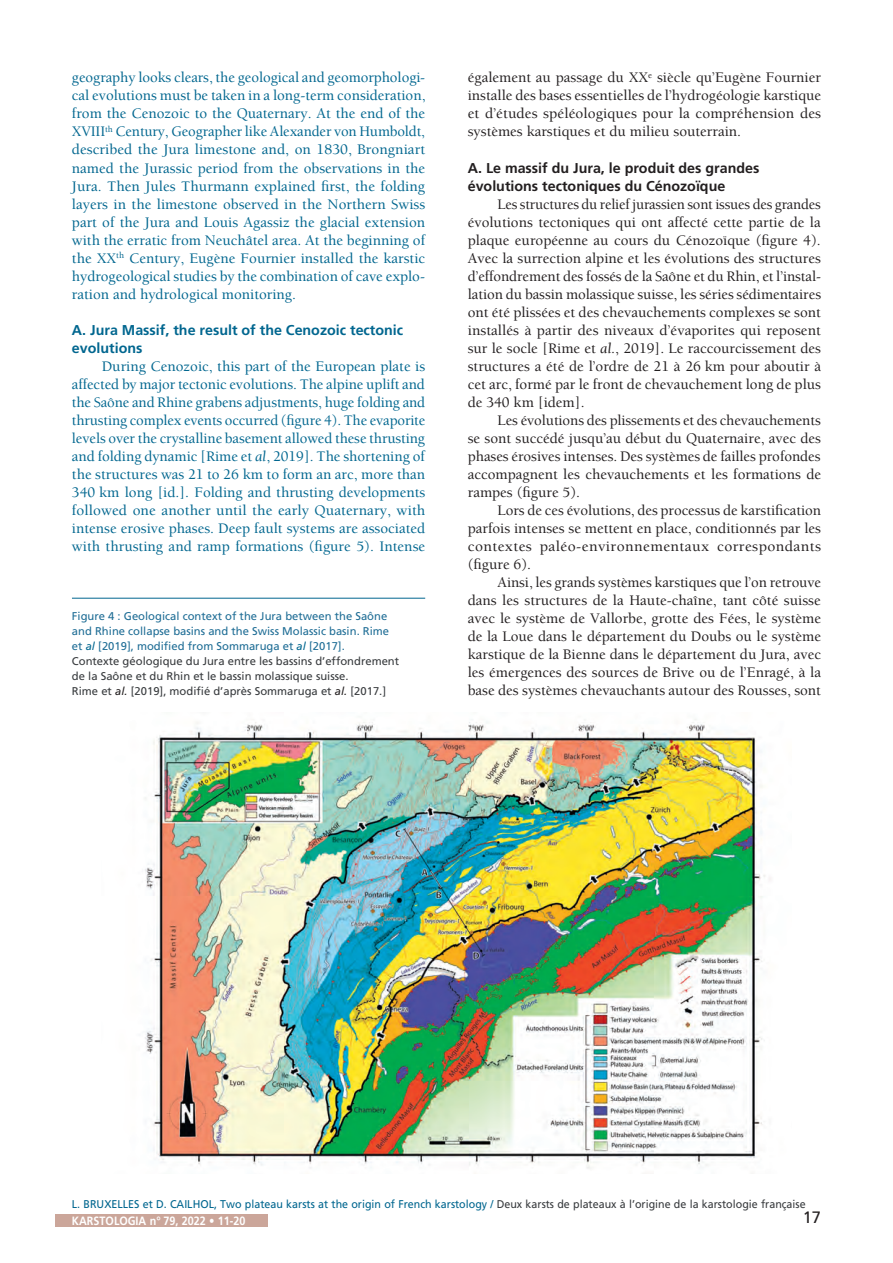
<style>
.page{position:relative;width:893px;height:1263px;background:#fff}
.page>*{position:absolute;margin:0;border:0;box-sizing:border-box;transform-origin:0 0}
.t1{font:16.5px "Frutiger";color:#231f20}
.t2{font:500 15px/18px "Berkeley";color:#231f20;text-align:justify}
.t3{font:500 15px/18px "Berkeley";color:#01668f;text-align:justify}
.t4{font:700 14.25px/18px "Frutiger";color:#231f20}
.t5{font:700 14.25px/18px "Frutiger";color:#01668f}
.t6{font:700 12px "Frutiger";color:#fff;scale:.9 1}
.t7{font:11.25px/15px "Frutiger";color:#393c3f}
.t8{font:11.25px "Frutiger";color:#01668f;scale:.95 1}
.s1{font-weight:400;font-style:italic}
.s2{color:#206e96}
.s3{font-style:italic;color:#01668f}
.s4{font-style:italic;color:#231f20}
.s5{color:#393c3f}
</style>
<div class="page">
<div style="left:55px;top:1214px;width:212px;height:12px;background:#cba69a"></div>
<img style="left:145px;top:719px;width:626px;height:450px">
<hr style="left:72px;top:597px;width:353px;height:1px;background:#01668f">
<p class="t3" style="left:72px;top:69px;width:355px">geography looks clears, the geological and geomorphologi&shy;cal evolutions must be taken in a long-term consideration, from the Cenozoic to the Quaternary. At the end of the XVIII<sup>th</sup> Century, Geographer like Alexander von Humboldt, described the Jura limestone and, on 1830, Brongniart named the Jurassic period from the observations in the Jura. Then Jules Thurmann explained first, the folding layers in the limestone observed in the Northern Swiss part of the Jura and Louis Agassiz the glacial extension with the erratic from Neuchâtel area. At the beginning of the XX<sup>th</sup> Century, Eugène Fournier installed the karstic hydrogeological studies by the combination of cave explo&shy;ration and hydrological monitoring.</p>
<p class="t5" style="left:72px;top:321px;width:332px">A. Jura Massif, the result of the Cenozoic tectonic evolutions</p>
<p class="t3" style="left:72px;top:357px;width:355px;text-indent:30px">During Cenozoic, this part of the European plate is affected by major tectonic evolutions. The alpine uplift and the Saône and Rhine grabens adjustments, huge folding and thrusting complex events occurred (figure 4). The evaporite levels over the crystalline basement allowed these thrusting and folding dynamic [Rime et <span class="s1">al</span>, 2019]. The shortening of the structures was 21 to 26 km to form an arc, more than 340 km long [id.]. Folding and thrusting developments followed one another until the early Quaternary, with intense erosive phases. Deep fault systems are associated with thrusting and ramp formations (figure 5). Intense</p>
<p class="t7" style="left:72px;top:608px;width:328px"><span class="s2">Figure 4 : Geological context of the Jura between the Saône and Rhine collapse basins and the Swiss Molassic basin. Rime et</span> <span class="s3">al</span> <span class="s2">[2019], modified from Sommaruga et</span> <span class="s3">al</span> <span class="s2">[2017].<br></span>Contexte géologique du Jura entre les bassins d’effondrement de la Saône et du Rhin et le bassin molassique suisse.<br>Rime et <span class="s4">al.</span> [2019], modifié d’après Sommaruga et <span class="s4">al.</span> [2017.]</p>
<p class="t2" style="left:467px;top:69px;width:355px">également au passage du XX<sup>e</sup> siècle qu’Eugène Fournier installe des bases essentielles de l’hydrogéologie karstique et d’études spéléologiques pour la compréhension des systèmes karstiques et du milieu souterrain.</p>
<p class="t4" style="left:467px;top:159px;width:293px">A. Le massif du Jura, le produit des grandes évolutions tectoniques du Cénozoïque</p>
<p class="t2" style="left:467px;top:195px;width:355px;text-indent:30px">Les structures du relief jurassien sont issues des grandes évolutions tectoniques qui ont affecté cette partie de la plaque européenne au cours du Cénozoïque (figure 4).<br>Avec la surrection alpine et les évolutions des structures d’effondrement des fossés de la Saône et du Rhin, et l’instal&shy;lation du bassin molassique suisse, les séries sédimentaires ont été plissées et des chevauchements complexes se sont installés à partir des niveaux d’évaporites qui reposent sur le socle [Rime et <span class="s1">al.</span>, 2019]. Le raccourcissement des structures a été de l’ordre de 21 à 26 km pour aboutir à cet arc, formé par le front de chevauchement long de plus de 340 km [idem].</p>
<p class="t2" style="left:467px;top:411px;width:354px;text-indent:30px">Les évolutions des plissements et des chevauchements se sont succédé jusqu’au début du Quaternaire, avec des phases érosives intenses. Des systèmes de failles profondes accompagnent les chevauchements et les formations de rampes (figure 5).</p>
<p class="t2" style="left:467px;top:501px;width:355px;text-indent:30px">Lors de ces évolutions, des processus de karstification parfois intenses se mettent en place, conditionnés par les contextes paléo-environnementaux correspondants (figure 6).</p>
<p class="t2" style="left:467px;top:573px;width:354px;text-indent:30px">Ainsi, les grands systèmes karstiques que l’on retrouve dans les structures de la Haute-chaîne, tant côté suisse avec le système de Vallorbe, grotte des Fées, le système de la Loue dans le département du Doubs ou le système karstique de la Bienne dans le département du Jura, avec les émergences des sources de Brive ou de l’Enragé, à la base des systèmes chevauchants autour des Rousses, sont</p>
<p class="t8" style="left:72px;top:1197px;width:773px">L. BRUXELLES et D. CAILHOL, Two plateau karsts at the origin of French karstology / <span class="s5">Deux karsts de plateaux à l’origine de la karstologie française</span></p>
<p class="t6" style="left:72px;top:1213px;width:194px">KARSTOLOGIA n° 79, 2022 • 11-20</p>
<p class="t1" style="left:802px;top:1206px;width:20px">17</p>
</div>
